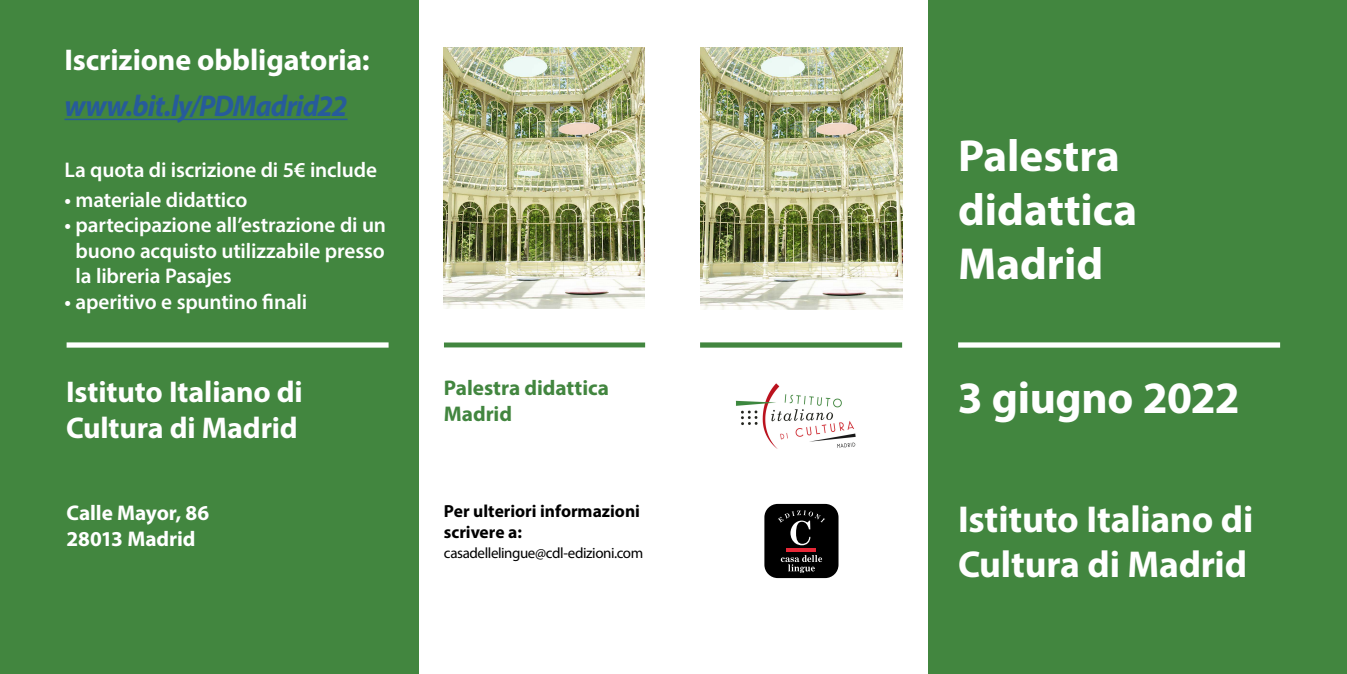
<style>
.page{position:relative;width:1347px;height:674px;background:#fff}
.page>*{position:absolute;margin:0;border:0;box-sizing:border-box;transform-origin:0 0}
.t1{font:700 45px/54px "Myriad Pro";color:#fff}
.t2{font:700 37.5px/45px "Myriad Pro";letter-spacing:-.005em;color:#fff}
.Estilo_de_párrafo_1{font:700 30px/36px "Myriad Pro";letter-spacing:-.005em;color:#fff}
.Estilo_de_párrafo_1-2{font:italic 700 30px "Myriad Pro";letter-spacing:-.03em;color:#275b9b;scale:.96 1}
.t3{font:600 21.25px/25.5px "Myriad Pro";letter-spacing:-.01em;color:#fff;text-align:justify}
.t4{font:700 21.25px "Myriad Pro";letter-spacing:-.005em;color:#fff}
.t5{font:700 21.25px/25.5px "Myriad Pro";letter-spacing:-.005em;color:#42863f}
.t6{font:700 17.5px/21px "Myriad Pro";color:#000}
.t7{font:15px "Myriad Pro";letter-spacing:-.025em;color:#000}
</style>
<div class="page">
<div style="left:0;top:0;width:418px;height:673px;background:#42863f"></div>
<div style="left:928px;top:0;width:418px;height:673px;background:#42863f"></div>
<div style="left:700px;top:342px;width:202px;height:5px;background:#42863f"></div>
<div style="left:444px;top:342px;width:201px;height:5px;background:#42863f"></div>
<div style="left:958px;top:342px;width:322px;height:5px;background:#fff"></div>
<div style="left:67px;top:342px;width:321px;height:5px;background:#fff"></div>
<div style="left:764px;top:503px;width:74px;height:74px;background:#000;border-radius:13px"></div>
<hr style="left:786px;top:548px;width:30px;height:3px;background:#e62737">
<svg style="left:780px;top:555px;width:42px;height:17px"></svg>
<svg style="left:778px;top:510px;width:47px;height:35px"></svg>
<img style="left:700px;top:48px;width:202px;height:261px">
<img style="left:443px;top:47px;width:201px;height:261px">
<hr style="left:64px;top:119px;width:283px;height:1px;background:#275b9b">
<img style="left:735px;top:383px;width:121px;height:66px">
<p class="Estilo_de_párrafo_1" style="left:64px;top:41px;width:307px">Iscrizione obbligatoria:</p>
<p class="Estilo_de_párrafo_1-2" style="left:64px;top:87px;width:296px">www.bit.ly/PDMadrid22</p>
<p class="t3" style="left:64px;top:157px;width:314px">La quota di iscrizione di 5€ include</p>
<p class="t3" style="left:64px;top:186px;width:184px">• materiale didattico</p>
<p class="t3" style="left:76px;top:211px;width:312px;text-indent:-11px">• partecipazione all’estrazione di un buono acquisto utilizzabile presso la libreria Pasajes</p>
<p class="t3" style="left:64px;top:288px;width:244px">• aperitivo e spuntino finali</p>
<p class="Estilo_de_párrafo_1" style="left:66px;top:373px;width:238px">Istituto Italiano di<br>Cultura di Madrid</p>
<p class="t4" style="left:67px;top:499px;width:144px">Calle Mayor, 86</p>
<p class="t4" style="left:67px;top:524px;width:130px">28013 Madrid</p>
<p class="t1" style="left:958px;top:127px;width:180px">Palestra didattica<br>Madrid</p>
<p class="t5" style="left:444px;top:374px;width:166px">Palestra didattica<br>Madrid</p>
<p class="t1" style="left:957px;top:369px;width:283px">3 giugno 2022</p>
<p class="t6" style="left:444px;top:500px;width:197px">Per ulteriori informazioni scrivere a:</p>
<p class="t7" style="left:444px;top:543px;width:201px">casadellelingue@cdl-edizioni.com</p>
<p class="t2" style="left:958px;top:495px;width:297px">Istituto Italiano di<br>Cultura di Madrid</p>
</div>
